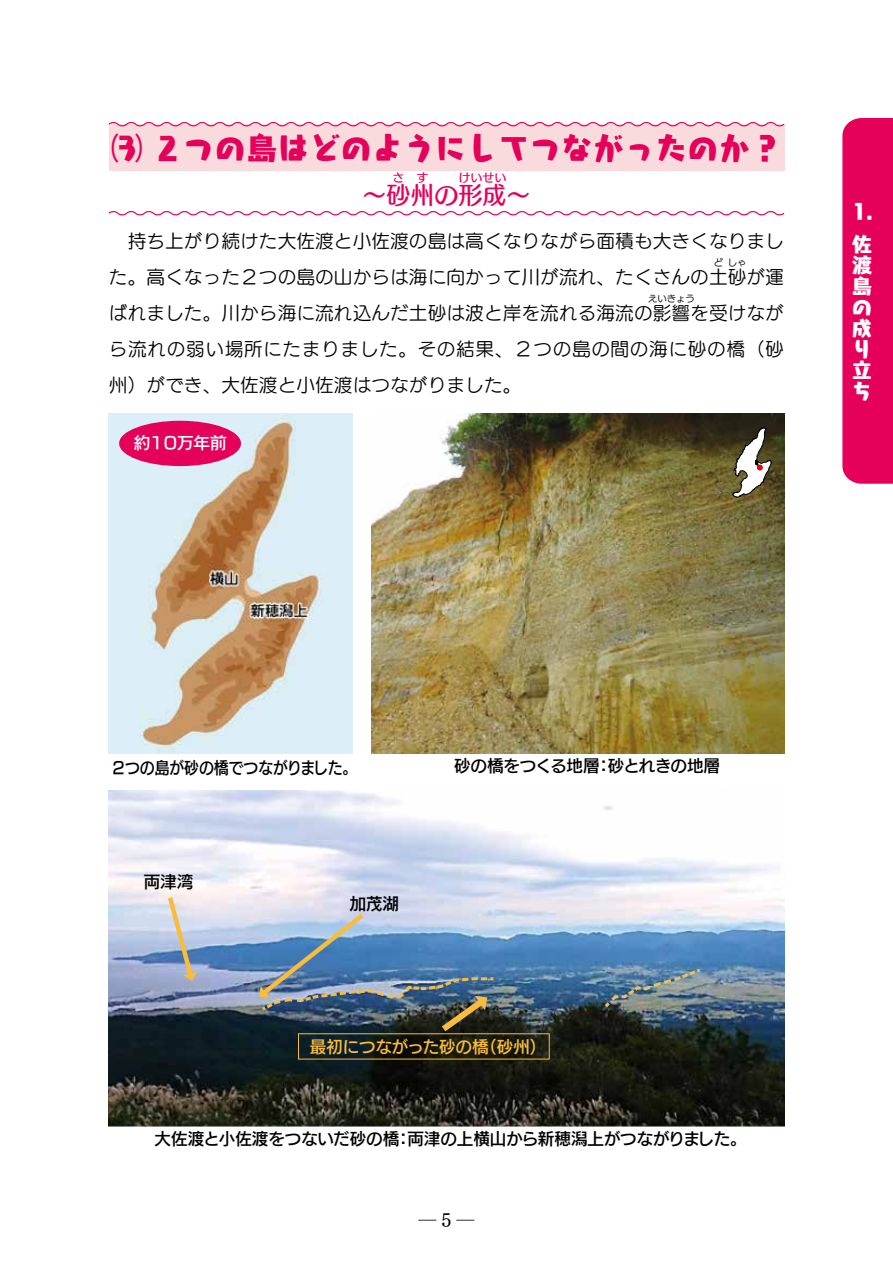
<style>
.page{position:relative;width:893px;height:1263px;background:#fff}
.page>*{position:absolute;margin:0;border:0;box-sizing:border-box;transform-origin:0 0}
.t1{font:31.5px "Kurokane Std EB";color:#e5005a}
.t2{font:24px "Humming Std D";color:#e5005a}
.t3{font:21px/21px "Kurokane Std EB";color:#fff}
.t4{font:18.75px/36px "UD Marugo Small Pr 6 M";color:#000}
.t5{font:18.75px/36px "UD Marugo Small Pr 6 M";letter-spacing:.03em;color:#000}
.t6{font:18px "UD Mincho Pr 6 N M";color:#000}
.t7{font:16.5px "New Rodin Pro DB";color:#000}
.t8{font:16.5px "New Rodin Pro DB";color:#000;scale:.9 1}
.t9{font:16.5px "New Rodin Pro DB";letter-spacing:-.01em;color:#f9bc3d}
.t10{font:16.5px "New Rodin Pro DB";color:#fff}
.t11{font:12px "Humming Std D";color:#e5005a}
.t12{font:9.3px "UD Marugo Small Pr 6 M";color:#000}
</style>
<div class="page">
<div style="left:842px;top:118px;width:51px;height:366px;background:#e5005a"></div>
<div style="left:109px;top:124px;width:675px;height:47px;background:#fadbdd"></div>
<svg style="left:108px;top:211px;width:677px;height:5px"></svg>
<svg style="left:108px;top:122px;width:677px;height:6px"></svg>
<img style="left:109px;top:413px;width:244px;height:341px">
<img style="left:109px;top:790px;width:675px;height:336px">
<img style="left:371px;top:413px;width:413px;height:341px">
<div style="left:119px;top:421px;width:122px;height:45px;background:#e5005a;border-radius:50%"></div>
<img style="left:602px;top:966px;width:101px;height:44px">
<svg style="left:165px;top:892px;width:32px;height:89px"></svg>
<img style="left:257px;top:909px;width:239px;height:128px">
<svg style="left:732px;top:422px;width:41px;height:78px"></svg>
<h1 class="t1" style="left:111px;top:124px;width:672px">⑶ ２つの島はどのようにしてつながったのか？</h1>
<p class="t2" style="left:362px;top:177px;width:169px">～砂州の形成～</p>
<p class="t11" style="left:392px;top:168px;width:13px">さ</p>
<p class="t11" style="left:416px;top:168px;width:13px">す</p>
<p class="t11" style="left:458px;top:168px;width:49px">けいせい</p>
<p class="t4" style="left:109px;top:223px;width:677px">　持ち上がり続けた大佐渡と小佐渡の島は高くなりながら面積も大きくなりました。高くなった２つの島の山からは海に向かって川が流れ、たくさんの土砂が運</p>
<p class="t12" style="left:714px;top:258px;width:11px">ど</p>
<p class="t12" style="left:728px;top:258px;width:20px">しゃ</p>
<p class="t4" style="left:109px;top:295px;width:677px">ばれました。川から海に流れ込んだ土砂は波と岸を流れる海流の影響を受けなが</p>
<p class="t12" style="left:648px;top:294px;width:48px">えいきょう</p>
<p class="t5" style="left:109px;top:331px;width:676px">ら流れの弱い場所にたまりました。その結果、２つの島の間の海に砂の橋（砂州）ができ、大佐渡と小佐渡はつながりました。</p>
<p class="t10" style="left:134px;top:429px;width:94px">約10万年前</p>
<p class="t3" style="left:851px;top:194px;width:22px;line-height:32.7px">⒈佐</p>
<p class="t3" style="left:851px;top:254px;width:22px">渡島の成り立ち</p>
<p class="t8" style="left:111px;top:753px;width:275px">２つの島が砂の橋でつながりました。</p>
<p class="t7" style="left:454px;top:751px;width:267px">砂の橋をつくる地層：砂とれきの地層</p>
<p class="t7" style="left:144px;top:867px;width:51px">両津湾</p>
<p class="t7" style="left:350px;top:889px;width:51px">加茂湖</p>
<p class="t9" style="left:310px;top:1032px;width:238px">最初につながった砂の橋（砂州）</p>
<p class="t7" style="left:155px;top:1125px;width:593px">大佐渡と小佐渡をつないだ砂の橋：両津の上横山から新穂潟上がつながりました。</p>
<p class="t6" style="left:419px;top:1205px;width:57px">─5─</p>
</div>
